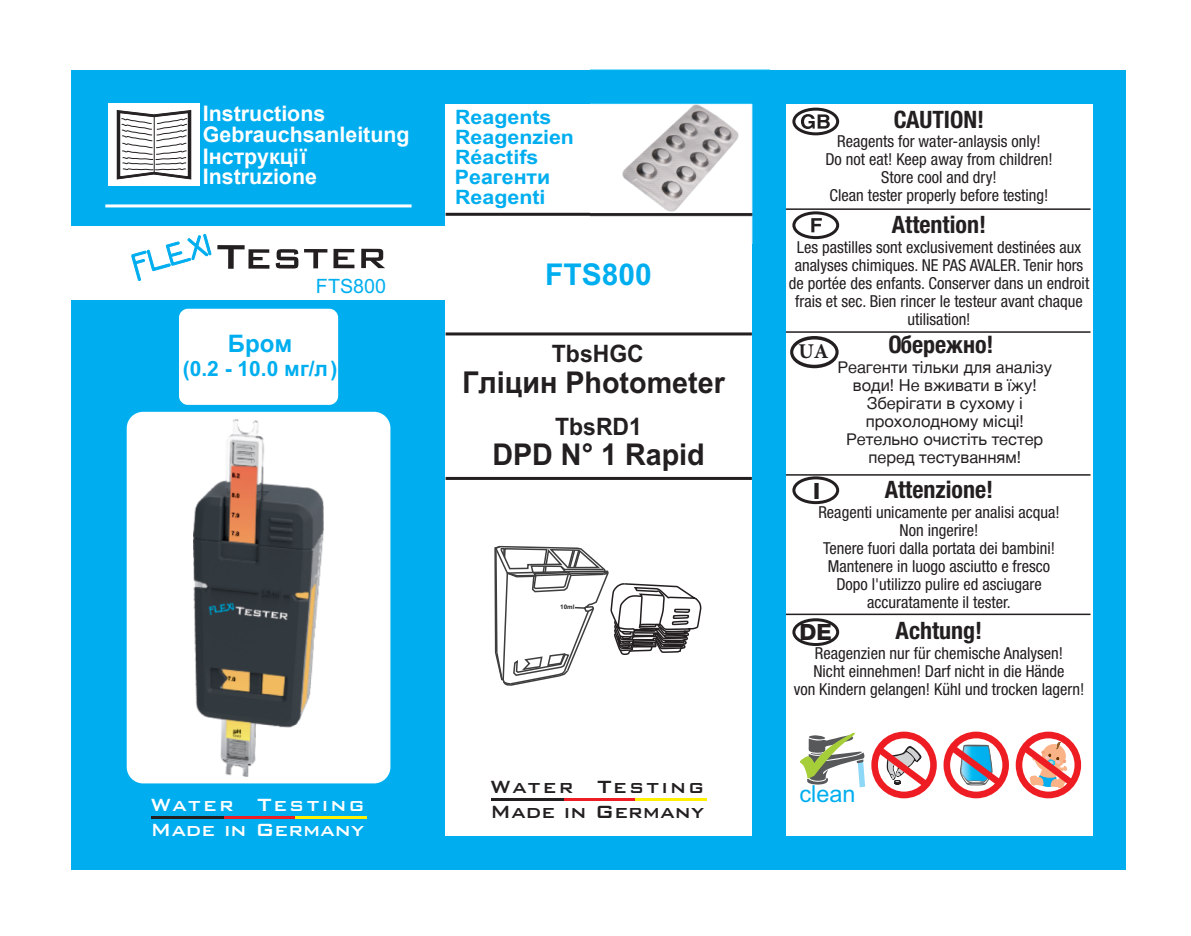
<style>
.page{position:relative;width:1191px;height:936px;background:#fff}
.page>*{position:absolute;margin:0;border:0;box-sizing:border-box;transform-origin:0 0}
.t1{font:700 30px "Arial";color:#231f20;scale:.96 1}
.t2{font:700 30px "Arial";color:#00aeef}
.t3{font:700 condensed 24px "Helvetica Neue";color:#231f20}
.t4{font:700 24px "Arial";color:#231f20;scale:.96 1}
.t5{font:700 condensed 24px "Helvetica Neue";color:#231f20}
.t6{font:700 24px "Arial";color:#00aeef}
.t7{font:500 23.7px/24.6px "Bank Gothic BT";letter-spacing:.02em;color:#fff;scale:.96 1}
.t8{font:500 23.7px/24.6px "Bank Gothic BT";letter-spacing:.02em;color:#231f20;scale:.96 1}
.t9{font:23.4px "Arial";color:#00aeef}
.t10{font:800 22.5px "Helvetica Neue";color:#231f20}
.t11{font:700 21.3px/21px "Arial";color:#fff}
.t12{font:700 21px "Arial";color:#00aeef}
.t13{font:700 21px "Minion Pro";color:#231f20}
.t14{font:700 19.8px/19.8px "Arial";color:#00aeef;scale:1.08 1}
.t15{font:19.8px "Arial";color:#00aeef}
.t16{font:condensed 16.5px/18px "Helvetica Neue";color:#231f20;text-align:center}
.t17{font:16.5px/18px "Helvetica Neue LT";color:#231f20;text-align:center}
.t18{font:700 6.3px "Arial";color:#231f20}
.s1{font-style:inherit}
</style>
<div class="page">
<div style="left:71px;top:70px;width:1055px;height:799px;background:#00aeef"></div>
<div style="left:786px;top:104px;width:306px;height:731px;background:#fff"></div>
<div style="left:445px;top:104px;width:307px;height:731px;background:#fff"></div>
<div style="left:108px;top:104px;width:92px;height:82px;background:#fff"></div>
<svg style="left:117px;top:110px;width:74px;height:69px"></svg>
<hr style="left:105px;top:204px;width:306px;height:3px;background:#fff">
<hr style="left:445px;top:213px;width:307px;height:3px;background:#231f20">
<svg style="left:801px;top:114px;width:29px;height:15px"></svg>
<div style="left:792px;top:108px;width:47px;height:27px;border:3px solid #231f20;border-radius:50%"></div>
<svg style="left:811px;top:218px;width:11px;height:14px"></svg>
<div style="left:792px;top:211px;width:47px;height:28px;border:3px solid #231f20;border-radius:50%"></div>
<div style="left:790px;top:336px;width:48px;height:32px;border:3px solid #231f20;border-radius:50%"></div>
<div style="left:792px;top:476px;width:47px;height:28px;border:3px solid #231f20;border-radius:50%"></div>
<hr style="left:786px;top:208px;width:304px;height:2px;background:#231f20">
<hr style="left:786px;top:331px;width:304px;height:2px;background:#231f20">
<hr style="left:786px;top:474px;width:304px;height:1px;background:#231f20">
<hr style="left:786px;top:613px;width:304px;height:2px;background:#231f20">
<hr style="left:294px;top:815px;width:72px;height:3px;background:#fff101">
<hr style="left:223px;top:815px;width:72px;height:3px;background:#ee1d23">
<hr style="left:151px;top:815px;width:73px;height:3px;background:#231f20">
<img style="left:591px;top:69px;width:178px;height:174px">
<div style="left:71px;top:227px;width:375px;height:73px;background:#fff"></div>
<svg style="left:276px;top:249px;width:22px;height:19px"></svg>
<svg style="left:304px;top:249px;width:23px;height:19px"></svg>
<svg style="left:333px;top:249px;width:21px;height:19px"></svg>
<svg style="left:361px;top:249px;width:24px;height:19px"></svg>
<svg style="left:131px;top:234px;width:138px;height:47px"></svg>
<div style="left:177px;top:307px;width:163px;height:99px;background:#fff;border:2px solid #00aeef;border-radius:10px"></div>
<div style="left:127px;top:412px;width:263px;height:371px;background:#fff;border-radius:16px"></div>
<img style="left:194px;top:419px;width:129px;height:357px">
<hr style="left:445px;top:332px;width:307px;height:3px;background:#231f20">
<hr style="left:634px;top:798px;width:72px;height:2px;background:#fff101">
<hr style="left:562px;top:798px;width:73px;height:2px;background:#ee1d23">
<hr style="left:491px;top:798px;width:72px;height:2px;background:#231f20">
<svg style="left:1015px;top:731px;width:66px;height:67px"></svg>
<svg style="left:1022px;top:741px;width:51px;height:47px"></svg>
<svg style="left:871px;top:731px;width:65px;height:67px"></svg>
<svg style="left:879px;top:745px;width:50px;height:43px"></svg>
<svg style="left:943px;top:731px;width:66px;height:67px"></svg>
<svg style="left:950px;top:744px;width:51px;height:41px"></svg>
<svg style="left:800px;top:732px;width:65px;height:55px"></svg>
<div style="left:792px;top:618px;width:47px;height:28px;border:3px solid #231f20;border-radius:50%"></div>
<hr style="left:445px;top:477px;width:307px;height:3px;background:#231f20">
<svg style="left:494px;top:545px;width:208px;height:141px"></svg>
<p class="t11" style="left:203px;top:103px;width:208px">Instructions<br>Gebrauchsanleitung<br>Інструкції<br>Instruzione</p>
<p class="t15" style="left:316px;top:278px;width:72px">FTS800</p>
<h2 class="t6" style="left:228px;top:328px;width:66px">Бром</h2>
<p class="t12" style="left:183px;top:361px;width:156px">(0.2 - 10.0 <span class="s1">мг</span>/<span class="s1">л</span>)</p>
<h3 class="t7" style="left:150px;top:792px;width:224px">Water Testing<br>Made in Germany</h3>
<p class="t14" style="left:455px;top:109px;width:111px">Reagents<br>Reagenzien<br>Réactifs</p>
<p class="t14" style="left:455px;top:189px;width:85px">Reagenti</p>
<p class="t14" style="left:455px;top:168px;width:90px">Реагенти</p>
<h1 class="t2" style="left:545px;top:263px;width:108px">FTS800</h1>
<h2 class="t4" style="left:552px;top:344px;width:97px">TbsHGC</h2>
<h1 class="t1" style="left:462px;top:371px;width:275px"><span class="s1">Гліцин</span> Photometer</h1>
<h2 class="t4" style="left:555px;top:417px;width:92px">TbsRD1</h2>
<h1 class="t1" style="left:492px;top:443px;width:223px">DPD N° 1 Rapid</h1>
<p class="t18" style="left:560px;top:604px;width:16px;rotate:1deg">10ml</p>
<h2 class="t3" style="left:893px;top:109px;width:92px">CAUTION!</h2>
<p class="t16" style="left:825px;top:134px;width:229px">Reagents for water-anlaysis only!<br>Do not eat! Keep away from children!<br>Store cool and dry!<br>Clean tester properly before testing!</p>
<h2 class="t3" style="left:892px;top:214px;width:96px">Attention!</h2>
<p class="t16" style="left:788px;top:239px;width:302px">Les pastilles sont exclusivement destinées aux analyses chimiques. NE PAS AVALER. Tenir hors de portée des enfants. Conserver dans un endroit frais et sec. Bien rincer le testeur avant chaque utilisation!</p>
<p class="t13" style="left:798px;top:337px;width:32px">UA</p>
<h2 class="t5" style="left:888px;top:329px;width:107px">Обережно!</h2>
<p class="t17" style="left:837px;top:358px;width:216px">Реагенти тільки для аналізу води! Не вживати в їжу!<br>Зберігати в сухому і прохолодному місці!<br>Ретельно очистіть тестер перед тестуванням!</p>
<h2 class="t3" style="left:884px;top:479px;width:110px">Attenzione!</h2>
<p class="t16" style="left:818px;top:504px;width:243px">Reagenti unicamente per analisi acqua!<br>Non ingerire!<br>Tenere fuori dalla portata dei bambini!<br>Mantenere in luogo asciutto e fresco<br>Dopo l'utilizzo pulire ed asciugare accuratamente il tester.</p>
<h2 class="t3" style="left:895px;top:620px;width:88px">Achtung!</h2>
<p class="t16" style="left:793px;top:645px;width:292px">Reagenzien nur für chemische Analysen!<br>Nicht einnehmen! Darf nicht in die Hände<br>von Kindern gelangen! Kühl und trocken lagern!</p>
<h3 class="t10" style="left:813px;top:482px;width:9px">I</h3>
<h3 class="t10" style="left:799px;top:623px;width:34px">DE</h3>
<h3 class="t8" style="left:490px;top:774px;width:224px">Water Testing<br>Made in Germany</h3>
<h3 class="t9" style="left:799px;top:784px;width:57px">clean</h3>
</div>
